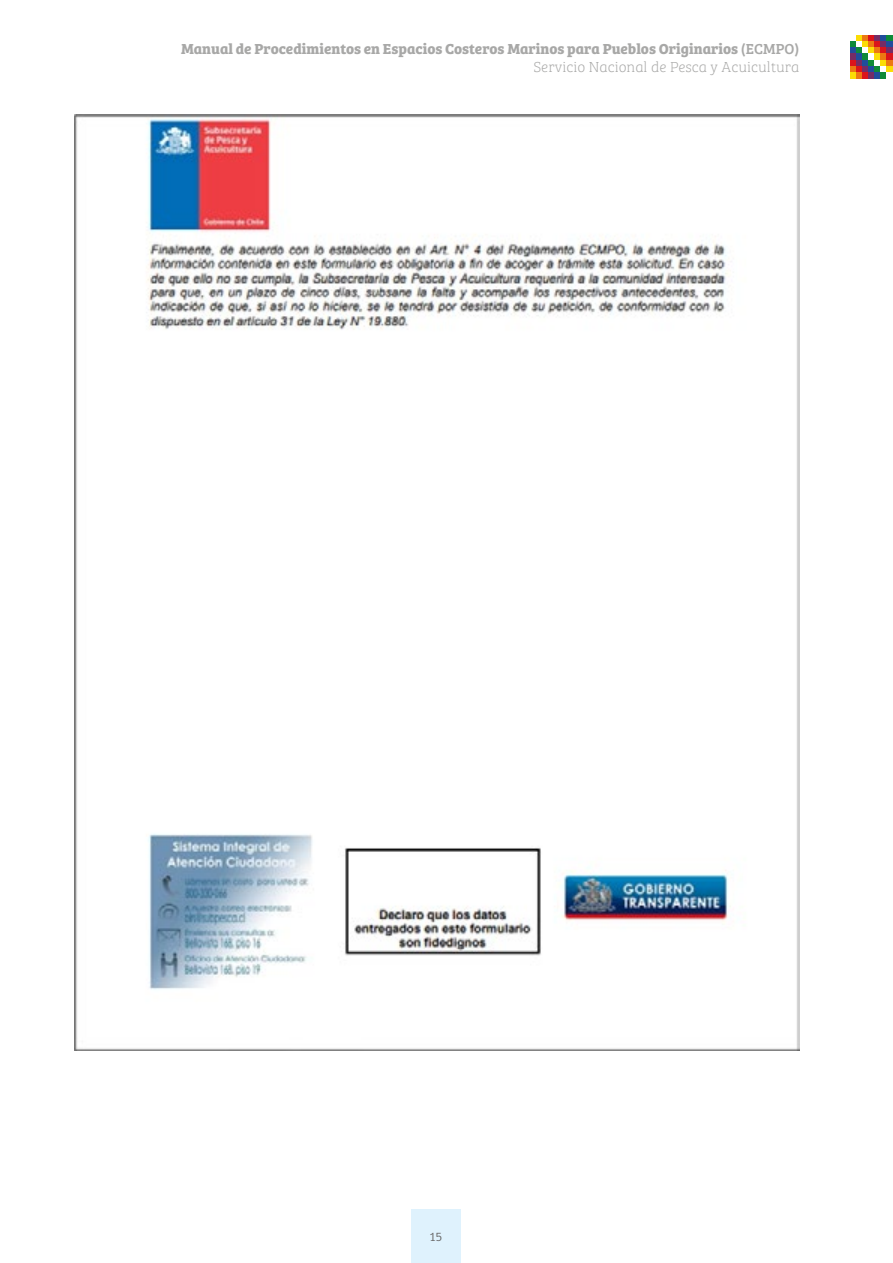
<style>
.page{position:relative;width:893px;height:1263px;background:#fff}
.page>*{position:absolute;margin:0;border:0;box-sizing:border-box;transform-origin:0 0}
.t1{font:700 15px "Bree Serif";color:#a8a8a7}
.t2{font:15px "Bree Serif Th";color:#a8a8a7}
.t3{font:12px "gob CL";color:#646363}
.s1{font-weight:400}
</style>
<div class="page">
<div style="left:411px;top:1210px;width:50px;height:53px;background:#dff2fd"></div>
<svg style="left:850px;top:36px;width:43px;height:42px;background:#a07c58"></svg>
<img style="left:75px;top:114px;width:724px;height:936px">
<p class="t1" style="left:181px;top:37px;width:620px">Manual de Procedimientos en Espacios Costeros Marinos para Pueblos Originarios <span class="s1">(ECMPO)</span></p>
<p class="t2" style="left:533px;top:57px;width:268px">Servicio Nacional de Pesca y Acuicultura</p>
<p class="t3" style="left:429px;top:1229px;width:14px">15</p>
</div>
